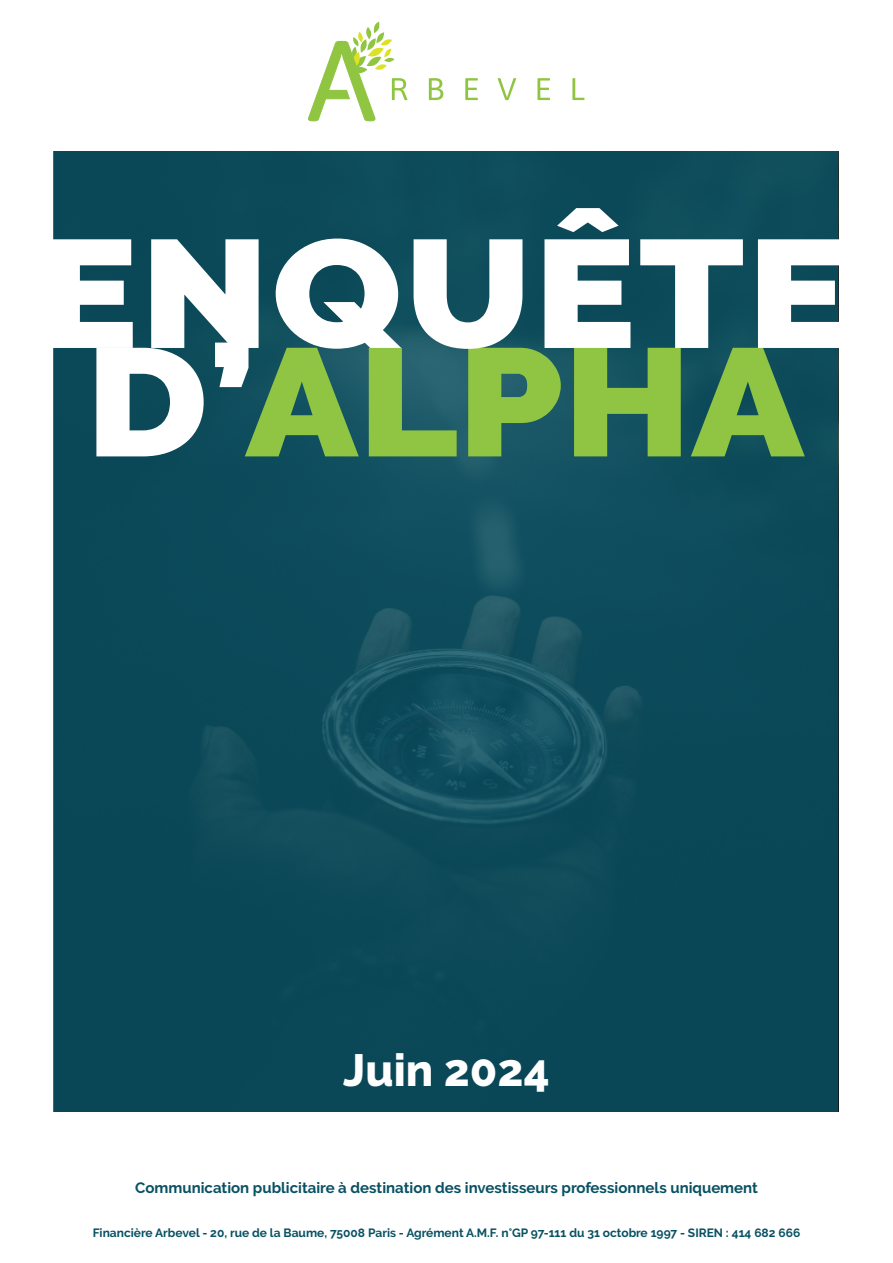
<style>
.page{position:relative;width:893px;height:1263px;background:#fff}
.page>*{position:absolute;margin:0;border:0;box-sizing:border-box;transform-origin:0 0}
.t1{font:800 45px "Raleway";color:#fff}
.t2{font:700 15px "Raleway";color:#085163}
.t3{font:700 12px "Raleway";color:#085163}
</style>
<div class="page">
<div style="left:53px;top:151px;width:785px;height:960px;background:#0b4958"></div>
<svg style="left:429px;top:78px;width:14px;height:22px"></svg>
<svg style="left:465px;top:78px;width:13px;height:22px"></svg>
<svg style="left:498px;top:78px;width:18px;height:22px"></svg>
<svg style="left:537px;top:78px;width:13px;height:22px"></svg>
<svg style="left:572px;top:78px;width:12px;height:22px"></svg>
<svg style="left:308px;top:22px;width:99px;height:99px"></svg>
<svg style="left:248px;top:349px;width:557px;height:107px;fill:#8fc542"></svg>
<svg style="left:96px;top:349px;width:152px;height:107px"></svg>
<svg style="left:53px;top:208px;width:786px;height:141px"></svg>
<p class="t1" style="left:343px;top:1044px;width:208px">Juin 2024</p>
<p class="t2" style="left:135px;top:1179px;width:624px">Communication publicitaire à destination des investisseurs professionnels uniquement</p>
<p class="t3" style="left:93px;top:1226px;width:709px">Financière Arbevel - 20, rue de la Baume, 75008 Paris - Agrément A.M.F. n°GP 97-111 du 31 octobre 1997 - SIREN : 414 682 666</p>
</div>
